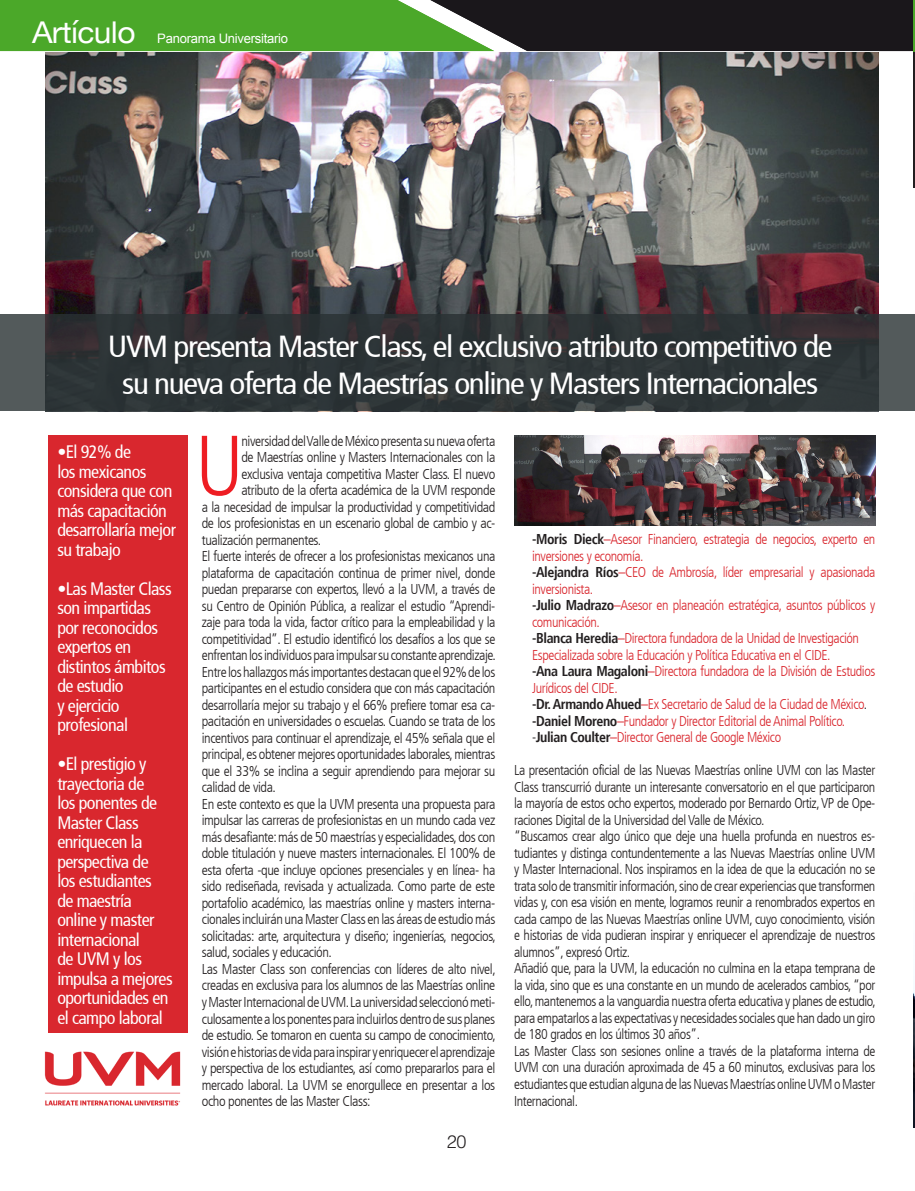
<style>
.page{position:relative;width:915px;height:1191px;background:#fff}
.page>*{position:absolute;margin:0;border:0;box-sizing:border-box;transform-origin:0 0}
.t1{font:300 condensed 85.2px "Frutiger LT";color:#ee1d23}
.t2{font:condensed 30.3px/37.5px "Frutiger";letter-spacing:-.04em;color:#fff;text-align:center;scale:1.09 1}
.t3{font:30px "Helvetica Neue";letter-spacing:-.02em;color:#fff;scale:1.06 1}
.t4{font:condensed 18px/19.5px "Frutiger";letter-spacing:-.03em;color:#fff}
.t5{font:300 18px "Helvetica LT Std";color:#231f20}
.t6{font:300 condensed 14.25px/16.5px "Frutiger LT";letter-spacing:-.03em;color:#231f20}
.t7{font:300 condensed 14.25px/16.5px "Frutiger LT";letter-spacing:-.03em;color:#d9272e}
.t8{font:13.05px "Arial";letter-spacing:-.02em;color:#fff}
.s1{font-family:"Frutiger";font-weight:700;color:#231f20}
.s2{color:#231f20}
</style>
<div class="page">
<img style="left:45px;top:51px;width:833px;height:263px">
<img style="left:913px;top:992px;width:1px;height:135px">
<hr style="left:912px;top:51px;width:2px;height:137px;background:#231f20">
<div style="left:0;top:314px;width:914px;height:97px;background:#293133"></div>
<svg style="left:0;top:0;width:913px;height:51px;background:#3a662a"></svg>
<hr style="left:913px;top:0;width:1px;height:51px;background:#4ba829">
<div style="left:48px;top:435px;width:140px;height:597px;background:#d9272e"></div>
<img style="left:514px;top:435px;width:361px;height:91px">
<img style="left:44px;top:1051px;width:137px;height:55px">
<h3 class="t3" style="left:32px;top:11px;width:99px">Artículo</h3>
<p class="t8" style="left:157px;top:30px;width:132px">Panorama Universitario</p>
<h2 class="t2" style="left:108px;top:328px;width:665px">UVM presenta Master Class, el exclusivo atributo competitivo de su nueva oferta de Maestrías online y Masters Internacionales</h2>
<p class="t4" style="left:57px;top:442px;width:120px">•El 92% de<br>los mexicanos considera que con más capacitación desarrollaría mejor su trabajo</p>
<p class="t4" style="left:57px;top:579px;width:116px">•Las Master Class son impartidas por reconocidos expertos en distintos ámbitos de estudio<br>y ejercicio profesional</p>
<p class="t4" style="left:57px;top:754px;width:117px">•El prestigio y trayectoria de<br>los ponentes de<br>Master Class enriquecen la perspectiva de<br>los estudiantes<br>de maestría online y master internacional<br>de UVM y los impulsa a mejores oportunidades en el campo laboral</p>
<h1 class="t1" style="left:195px;top:417px;width:50px">U</h1>
<p class="t6" style="left:241px;top:433px;width:255px">niversidad del Valle de México presenta su nueva oferta</p>
<p class="t6" style="left:241px;top:449px;width:255px">de Maestrías online y Masters Internacionales con la</p>
<p class="t6" style="left:241px;top:466px;width:255px">exclusiva ventaja competitiva Master Class. El nuevo</p>
<p class="t6" style="left:241px;top:482px;width:255px">atributo de la oferta académica de la UVM responde</p>
<p class="t6" style="left:202px;top:499px;width:295px">a la necesidad de impulsar la productividad y competitividad</p>
<p class="t6" style="left:202px;top:515px;width:295px">de los profesionistas en un escenario global de cambio y ac-</p>
<p class="t6" style="left:202px;top:532px;width:121px">tualización permanentes.</p>
<p class="t6" style="left:202px;top:548px;width:295px">El fuerte interés de ofrecer a los profesionistas mexicanos una</p>
<p class="t6" style="left:202px;top:565px;width:295px">plataforma de capacitación continua de primer nivel, donde</p>
<p class="t6" style="left:202px;top:581px;width:295px">puedan prepararse con expertos, llevó a la UVM, a través de</p>
<p class="t6" style="left:202px;top:598px;width:295px">su Centro de Opinión Pública, a realizar el estudio “Aprendi-</p>
<p class="t6" style="left:202px;top:614px;width:295px">zaje para toda la vida, factor crítico para la empleabilidad y la</p>
<p class="t6" style="left:202px;top:631px;width:295px">competitividad”. El estudio identificó los desafíos a los que se</p>
<p class="t6" style="left:202px;top:647px;width:295px">enfrentan los individuos para impulsar su constante aprendizaje.</p>
<p class="t6" style="left:202px;top:664px;width:295px">Entre los hallazgos más importantes destacan que el 92% de los</p>
<p class="t6" style="left:202px;top:680px;width:295px">participantes en el estudio considera que con más capacitación</p>
<p class="t6" style="left:202px;top:697px;width:295px">desarrollaría mejor su trabajo y el 66% prefiere tomar esa ca-</p>
<p class="t6" style="left:202px;top:713px;width:295px">pacitación en universidades o escuelas. Cuando se trata de los</p>
<p class="t6" style="left:202px;top:730px;width:295px">incentivos para continuar el aprendizaje, el 45% señala que el</p>
<p class="t6" style="left:202px;top:746px;width:295px">principal, es obtener mejores oportunidades laborales, mientras</p>
<p class="t6" style="left:202px;top:763px;width:295px">que el 33% se inclina a seguir aprendiendo para mejorar su</p>
<p class="t6" style="left:202px;top:779px;width:76px">calidad de vida.</p>
<p class="t6" style="left:202px;top:796px;width:295px">En este contexto es que la UVM presenta una propuesta para</p>
<p class="t6" style="left:202px;top:812px;width:295px">impulsar las carreras de profesionistas en un mundo cada vez</p>
<p class="t6" style="left:202px;top:829px;width:295px">más desafiante: más de 50 maestrías y especialidades, dos con</p>
<p class="t6" style="left:202px;top:845px;width:295px">doble titulación y nueve masters internacionales. El 100% de</p>
<p class="t6" style="left:202px;top:862px;width:295px">esta oferta -que incluye opciones presenciales y en línea- ha</p>
<p class="t6" style="left:202px;top:878px;width:295px">sido rediseñada, revisada y actualizada. Como parte de este</p>
<p class="t6" style="left:202px;top:895px;width:295px">portafolio académico, las maestrías online y masters interna-</p>
<p class="t6" style="left:202px;top:911px;width:295px">cionales incluirán una Master Class en las áreas de estudio más</p>
<p class="t6" style="left:202px;top:928px;width:295px">solicitadas: arte, arquitectura y diseño; ingenierías, negocios,</p>
<p class="t6" style="left:202px;top:944px;width:132px">salud, sociales y educación.</p>
<p class="t6" style="left:202px;top:961px;width:295px">Las Master Class son conferencias con líderes de alto nivel,</p>
<p class="t6" style="left:202px;top:977px;width:295px">creadas en exclusiva para los alumnos de las Maestrías online</p>
<p class="t6" style="left:202px;top:994px;width:295px">y Master Internacional de UVM. La universidad seleccionó meti-</p>
<p class="t6" style="left:202px;top:1010px;width:295px">culosamente a los ponentes para incluirlos dentro de sus planes</p>
<p class="t6" style="left:202px;top:1027px;width:295px">de estudio. Se tomaron en cuenta su campo de conocimiento,</p>
<p class="t6" style="left:202px;top:1043px;width:295px">visión e historias de vida para inspirar y enriquecer el aprendizaje</p>
<p class="t6" style="left:202px;top:1060px;width:295px">y perspectiva de los estudiantes, así como prepararlos para el</p>
<p class="t6" style="left:202px;top:1076px;width:295px">mercado laboral. La UVM se enorgullece en presentar a los</p>
<p class="t6" style="left:202px;top:1093px;width:170px">ocho ponentes de las Master Class:</p>
<p class="t5" style="left:446px;top:1130px;width:21px">20</p>
<p class="t7" style="left:532px;top:531px;width:344px"><span class="s1">-Moris Dieck</span>–Asesor Financiero, estrategia de negocios, experto en inversiones y economía.<br><span class="s1">-Alejandra Ríos</span>–CEO de Ambrosía, líder empresarial y apasionada inversionista.<br><span class="s1">-Julio Madrazo</span>–Asesor en planeación estratégica, asuntos públicos y comunicación.<br><span class="s1">-Blanca Heredia</span>–Directora fundadora de la Unidad de Investigación Especializada sobre la Educación y Política Educativa en el CIDE.<br><span class="s1">-Ana Laura Magaloni</span>–Directora fundadora de la División de Estudios Jurídicos del CIDE.<br><span class="s1">-Dr. Armando Ahued</span>–Ex Secretario de Salud de la Ciudad de México<span class="s2">. </span><span class="s1">-Daniel Moreno</span>–Fundador y Director Editorial de Animal Político. <span class="s2">-</span><span class="s1">Julian Coulter</span>–Director General de Google México</p>
<p class="t6" style="left:514px;top:762px;width:363px">La presentación oficial de las Nuevas Maestrías online UVM con las Master Class transcurrió durante un interesante conversatorio en el que participaron la mayoría de estos ocho expertos, moderado por Bernardo Ortiz, VP de Ope&shy;raciones Digital de la Universidad del Valle de México.<br>“Buscamos crear algo único que deje una huella profunda en nuestros es&shy;tudiantes y distinga contundentemente a las Nuevas Maestrías online UVM y Master Internacional. Nos inspiramos en la idea de que la educación no se trata solo de transmitir información, sino de crear experiencias que transformen vidas y, con esa visión en mente, logramos reunir a renombrados expertos en cada campo de las Nuevas Maestrías online UVM, cuyo conocimiento, visión e historias de vida pudieran inspirar y enriquecer el aprendizaje de nuestros alumnos”, expresó Ortiz.<br>Añadió que, para la UVM, la educación no culmina en la etapa temprana de la vida, sino que es una constante en un mundo de acelerados cambios, “por ello, mantenemos a la vanguardia nuestra oferta educativa y planes de estudio, para empatarlos a las expectativas y necesidades sociales que han dado un giro de 180 grados en los últimos 30 años”.<br>Las Master Class son sesiones online a través de la plataforma interna de UVM con una duración aproximada de 45 a 60 minutos, exclusivas para los estudiantes que estudian alguna de las Nuevas Maestrías online UVM o Master Internacional.</p>
</div>
